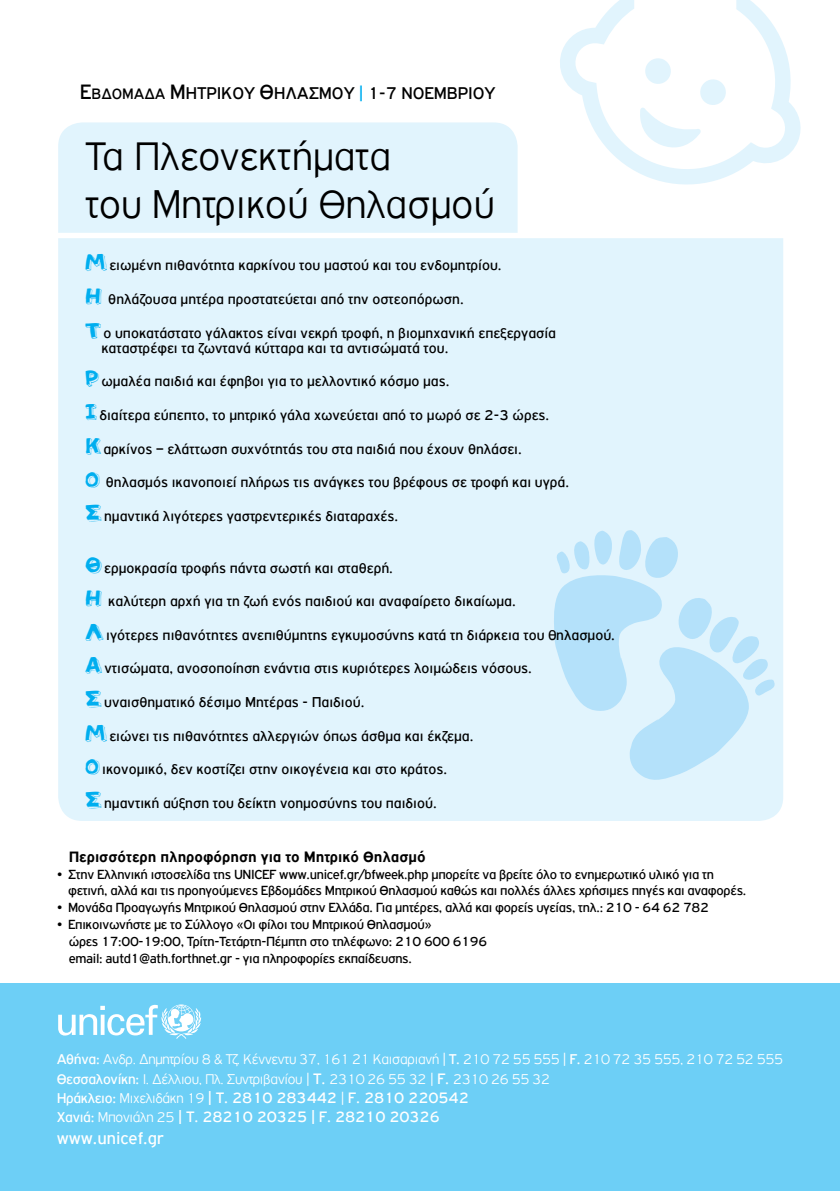
<style>
.page{position:relative;width:840px;height:1191px;background:#fff}
.page>*{position:absolute;margin:0;border:0;box-sizing:border-box;transform-origin:0 0}
.t1{font:300 42.4px/48px "PF Highway Gothic";color:#000}
.t2{font:18px "PF Highway Gothic";color:#000}
.t3{font:18px "PF Highway Gothic";color:#fff}
.t4{font:16px/19.2px "PF Highway Gothic";color:#fff}
.t5{font:700 16px "PF Highway Gothic";color:#000}
.t6{font:15.2px/15.2px "PF Highway Gothic";color:#000}
.t7{font:300 15px/19.2px "PF Highway Gothic";letter-spacing:-.02em;color:#fff}
.t8{font:14px/16.8px "PF Highway Gothic";letter-spacing:-.02em;color:#000}
.s1{font-size:22px}
.s2{font-size:16px}
.s3{color:#00aeef}
.s4{font-family:"PF Amateur Thin Solid";font-size:28px;color:#00aeef}
.s5{font-weight:400}
.s6{font-weight:400;font-size:16px}
.s7{font-size:15px}
.s8{font-weight:300;font-size:15px}
</style>
<div class="page">
<div style="left:0;top:984px;width:839px;height:207px;background:#6dcff6"></div>
<div style="left:58px;top:238px;width:724px;height:583px;background:#e1f4fd"></div>
<div style="left:58px;top:122px;width:459px;height:111px;background:#e1f4fd"></div>
<svg style="left:58px;top:1004px;width:143px;height:34px"></svg>
<svg style="left:560px;top:0;width:241px;height:185px"></svg>
<svg style="left:635px;top:57px;width:92px;height:98px"></svg>
<svg style="left:552px;top:530px;width:225px;height:253px;background:#cdebfb"></svg>
<p class="t2" style="left:80px;top:83px;width:416px"><span class="s1">Ε</span><span class="s2">ΒΔΟΜΑΔΑ</span> <span class="s1">Μ</span>ΗΤΡΙΚΟΥ <span class="s1">Θ</span>ΗΛΑΣΜΟΥ <span class="s3">|</span> 1-7 ΝΟΕΜΒΡΙΟΥ</p>
<h1 class="t1" style="left:85px;top:132px;width:411px">Τα Πλεονεκτήματα<br>του Μητρικού Θηλασμού</h1>
<p class="t6" style="left:85px;top:258px;width:417px"><span class="s4">Μ</span> ειωμένη πιθανότητα καρκίνου του μαστού και του ενδομητρίου.</p>
<p class="t6" style="left:85px;top:291px;width:380px"><span class="s4">Η</span> θηλάζουσα μητέρα προστατεύεται από την οστεοπόρωση.</p>
<p class="t6" style="left:101px;top:325px;width:456px;text-indent:-16px"><span class="s4">Τ</span> ο υποκατάστατο γάλακτος είναι νεκρή τροφή, η βιομηχανική επεξεργασία καταστρέφει τα ζωντανά κύτταρα και τα αντισώματά του.</p>
<p class="t6" style="left:85px;top:374px;width:365px"><span class="s4">Ρ</span> ωμαλέα παιδιά και έφηβοι για το μελλοντικό κόσμο μας.</p>
<p class="t6" style="left:85px;top:407px;width:465px"><span class="s4">Ι</span> διαίτερα εύπεπτο, το μητρικό γάλα χωνεύεται από το μωρό σε 2-3 ώρες.</p>
<p class="t6" style="left:85px;top:441px;width:438px"><span class="s4">Κ</span> αρκίνος – ελάττωση συχνότητάς του στα παιδιά που έχουν θηλάσει.</p>
<p class="t6" style="left:85px;top:474px;width:485px"><span class="s4">Ο</span> θηλασμός ικανοποιεί πλήρως τις ανάγκες του βρέφους σε τροφή και υγρά.</p>
<p class="t6" style="left:85px;top:508px;width:314px"><span class="s4">Σ</span> ημαντικά λιγότερες γαστρεντερικές διαταραχές.</p>
<p class="t6" style="left:85px;top:560px;width:309px"><span class="s4">Θ</span> ερμοκρασία τροφής πάντα σωστή και σταθερή.</p>
<p class="t6" style="left:85px;top:593px;width:432px"><span class="s4">Η</span> καλύτερη αρχή για τη ζωή ενός παιδιού και αναφαίρετο δικαίωμα.</p>
<p class="t6" style="left:85px;top:627px;width:531px"><span class="s4">Λ</span> ιγότερες πιθανότητες ανεπιθύμητης εγκυμοσύνης κατά τη διάρκεια του θηλασμού.</p>
<p class="t6" style="left:85px;top:661px;width:448px"><span class="s4">Α</span> ντισώματα, ανοσοποίηση ενάντια στις κυριότερες λοιμώδεις νόσους.</p>
<p class="t6" style="left:85px;top:694px;width:280px"><span class="s4">Σ</span> υναισθηματικό δέσιμο Μητέρας - Παιδιού.</p>
<p class="t6" style="left:85px;top:728px;width:389px"><span class="s4">Μ</span> ειώνει τις πιθανότητες αλλεργιών όπως άσθμα και έκζεμα.</p>
<p class="t6" style="left:85px;top:761px;width:363px"><span class="s4">Ο</span> ικονομικό, δεν κοστίζει στην οικογένεια και στο κράτος.</p>
<p class="t6" style="left:85px;top:795px;width:353px"><span class="s4">Σ</span> ημαντική αύξηση του δείκτη νοημοσύνης του παιδιού.</p>
<p class="t5" style="left:69px;top:848px;width:358px">Περισσότερη πληροφόρηση για το Μητρικό Θηλασμό</p>
<p class="t8" style="left:68px;top:865px;width:679px;text-indent:-11px">• Στην Ελληνική ιστοσελίδα της UNICEF www.unicef.gr/bfweek.php μπορείτε να βρείτε όλο το ενημερωτικό υλικό για τη φετινή, αλλά και τις προηγούμενες Εβδομάδες Μητρικού Θηλασμού καθώς και πολλές άλλες χρήσιμες πηγές και αναφορές.</p>
<p class="t8" style="left:57px;top:899px;width:653px">• Μονάδα Προαγωγής Μητρικού Θηλασμού στην Ελλάδα. Για μητέρες, αλλά και φορείς υγείας, τηλ.: 210 - 64 62 782</p>
<p class="t8" style="left:69px;top:916px;width:420px;text-indent:-12px">• Επικοινωνήστε με το Σύλλογο «Οι φίλοι του Μητρικού Θηλασμού»<br>ώρες 17:00-19:00, Τρίτη-Τετάρτη-Πέμπτη στο τηλέφωνο: 210 600 6196 email: autd1@ath.forthnet.gr - για πληροφορίες εκπαίδευσης.</p>
<p class="t7" style="left:57px;top:1049px;width:727px"><span class="s5">Αθήνα:</span> Ανδρ. Δημητρίου 8 &amp; Τζ. Κέννεντυ 37, 161 21 Καισαριανή | <span class="s5">Τ.</span> 210 72 55 555 | <span class="s5">F.</span> 210 72 35 555, 210 72 52 555<br><span class="s5">Θεσσαλονίκη:</span> Ι. Δέλλιου, Πλ. Συντριβανίου | <span class="s6">Τ.</span> 2310 26 55 32 | <span class="s6">F.</span> 2310 26 55 32</p>
<p class="t4" style="left:57px;top:1088px;width:413px"><span class="s7">Ηράκλειο:</span> <span class="s8">Μιχελιδάκη 19</span> | Τ. 2810 283442 <span class="s8">|</span> F. 2810 220542<br><span class="s7">Χανιά:</span> <span class="s8">Μπονιάλη 25</span> | Τ. 28210 20325 | F. 28210 20326</p>
<p class="t3" style="left:57px;top:1128px;width:108px">www.unicef.gr</p>
</div>
